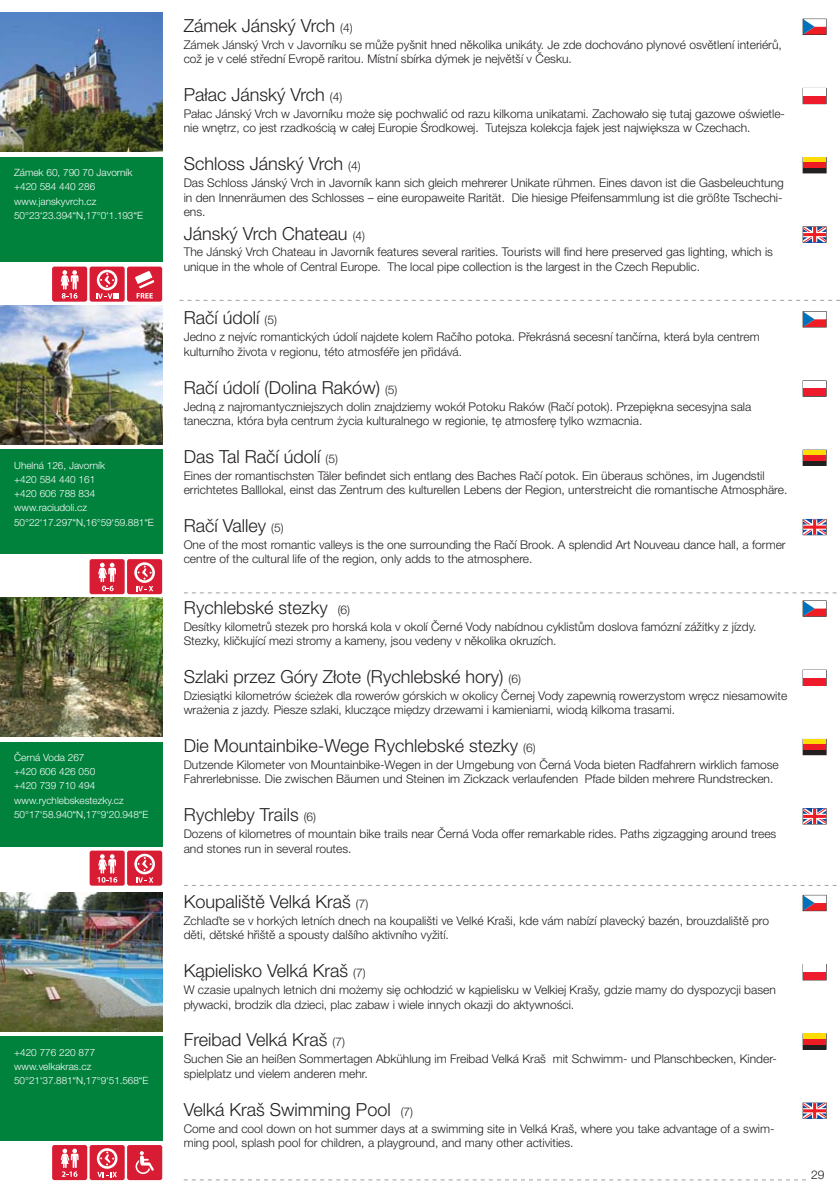
<style>
.page{position:relative;width:840px;height:1191px;background:#fff}
.page>*{position:absolute;margin:0;border:0;box-sizing:border-box;transform-origin:0 0}
.t1{font:300 18px "Helvetica Neue LT Pro";color:#231f20}
.t2{font:300 12px/14.4px "Helvetica Neue LT Pro";color:#231f20}
.t3{font:300 10px/14.2px "Helvetica Neue LT Pro";color:#fff}
.s1{font-size:12px}
</style>
<div class="page">
<div style="left:0;top:742px;width:162px;height:105px;background:#00823d"></div>
<div style="left:0;top:1036px;width:162px;height:105px;background:#00823d"></div>
<div style="left:802px;top:678px;width:23px;height:7px;background:#ee1b2c"></div>
<div style="left:802px;top:739px;width:23px;height:16px;border:1px solid #231f20"></div>
<div style="left:802px;top:749px;width:23px;height:5px;background:#231f20"></div>
<div style="left:802px;top:739px;width:23px;height:5px;background:#ffdc01"></div>
<div style="left:802px;top:744px;width:23px;height:5px;background:#ee1d23"></div>
<svg style="left:802px;top:601px;width:23px;height:15px"></svg>
<svg style="left:802px;top:808px;width:23px;height:16px"></svg>
<svg style="left:184px;top:885px;width:653px;height:1px"></svg>
<div style="left:802px;top:972px;width:23px;height:8px;background:#ee1b2c"></div>
<div style="left:802px;top:1044px;width:23px;height:5px;background:#231f20"></div>
<div style="left:802px;top:1034px;width:23px;height:5px;background:#ffdc01"></div>
<div style="left:802px;top:1039px;width:23px;height:5px;background:#ee1d23"></div>
<svg style="left:802px;top:895px;width:23px;height:15px"></svg>
<svg style="left:802px;top:1103px;width:23px;height:15px"></svg>
<svg style="left:184px;top:1179px;width:621px;height:1px"></svg>
<div style="left:0;top:449px;width:162px;height:105px;background:#00823d"></div>
<div style="left:802px;top:388px;width:23px;height:8px;background:#ee1b2c"></div>
<div style="left:802px;top:450px;width:23px;height:16px;border:1px solid #231f20"></div>
<div style="left:802px;top:460px;width:23px;height:5px;background:#231f20"></div>
<div style="left:802px;top:450px;width:23px;height:5px;background:#ffdc01"></div>
<div style="left:802px;top:455px;width:23px;height:5px;background:#ee1d23"></div>
<svg style="left:802px;top:312px;width:23px;height:15px"></svg>
<svg style="left:802px;top:519px;width:23px;height:16px"></svg>
<svg style="left:184px;top:592px;width:653px;height:1px"></svg>
<img style="left:0;top:305px;width:162px;height:139px">
<img style="left:0;top:598px;width:162px;height:139px">
<img style="left:0;top:892px;width:162px;height:139px">
<div style="left:0;top:157px;width:162px;height:105px;background:#00823d"></div>
<div style="left:802px;top:96px;width:23px;height:8px;background:#ee1b2c"></div>
<div style="left:802px;top:168px;width:23px;height:5px;background:#231f20"></div>
<div style="left:802px;top:158px;width:23px;height:5px;background:#ffdc01"></div>
<div style="left:802px;top:163px;width:23px;height:5px;background:#ee1d23"></div>
<svg style="left:802px;top:19px;width:23px;height:15px"></svg>
<svg style="left:802px;top:227px;width:23px;height:15px"></svg>
<svg style="left:179px;top:300px;width:660px;height:1px"></svg>
<img style="left:0;top:13px;width:162px;height:139px">
<svg style="left:52px;top:266px;width:110px;height:36px;background:#e15364"></svg>
<svg style="left:89px;top:559px;width:73px;height:35px;background:#e04d5f"></svg>
<svg style="left:90px;top:850px;width:72px;height:35px;background:#e05061"></svg>
<svg style="left:52px;top:1145px;width:110px;height:35px;background:#df495b"></svg>
<p class="t3" style="left:14px;top:165px;width:130px">Zámek 60, 790 70 Javorník +420 584 440 286 www.janskyvrch.cz<br>50°23‘23.394“N,17°0‘1.193“E</p>
<p class="t3" style="left:14px;top:458px;width:141px">Uhelná 126, Javorník<br>+420 584 440 161<br>+420 606 788 834 www.raciudoli.cz<br>50°22‘17.297“N,16°59‘59.881“E</p>
<p class="t3" style="left:14px;top:750px;width:136px">Černá Voda 267<br>+420 606 426 050<br>+420 739 710 494 www.rychlebskestezky.cz<br>50°17‘58.940“N,17°9‘20.948“E</p>
<p class="t3" style="left:14px;top:1045px;width:136px">+420 776 220 877 www.velkakras.cz<br>50°21‘37.881“N,17°9‘51.568“E</p>
<h1 class="t1" style="left:184px;top:14px;width:170px">Zámek Jánský Vrch <span class="s1">(4)</span></h1>
<p class="t2" style="left:184px;top:37px;width:599px">Zámek Jánský Vrch v Javorníku se může pyšnit hned několika unikáty. Je zde dochováno plynové osvětlení interiérů, což je v celé střední Evropě raritou. Místní sbírka dýmek je největší v Česku.</p>
<h1 class="t1" style="left:184px;top:84px;width:160px">Pałac Jánský Vrch <span class="s1">(4)</span></h1>
<p class="t2" style="left:184px;top:106px;width:602px">Pałac Jánský Vrch w Javorníku może się pochwalić od razu kilkoma unikatami. Zachowało się tutaj gazowe oświetle&shy;nie wnętrz, co jest rzadkością w całej Europie Środkowej. Tutejsza kolekcja fajek jest największa w Czechach.</p>
<h1 class="t1" style="left:184px;top:153px;width:178px">Schloss Jánský Vrch <span class="s1">(4)</span></h1>
<p class="t2" style="left:184px;top:175px;width:601px;text-align:justify">Das Schloss Jánský Vrch in Javorník kann sich gleich mehrerer Unikate rühmen. Eines davon ist die Gasbeleuchtung in den Innenräumen des Schlosses – eine europaweite Rarität. Die hiesige Pfeifensammlung ist die größte Tschechi&shy;ens.</p>
<h1 class="t1" style="left:184px;top:222px;width:183px">Jánský Vrch Chateau <span class="s1">(4)</span></h1>
<p class="t2" style="left:184px;top:245px;width:590px">The Jánský Vrch Chateau in Javorník features several rarities. Tourists will find here preserved gas lighting, which is unique in the whole of Central Europe. The local pipe collection is the largest in the Czech Republic.</p>
<h1 class="t1" style="left:184px;top:307px;width:95px">Račí údolí <span class="s1">(5)</span></h1>
<p class="t2" style="left:184px;top:329px;width:577px">Jedno z nejvíc romantických údolí najdete kolem Račího potoka. Překrásná secesní tančírna, která byla centrem kulturního života v regionu, této atmosféře jen přidává.</p>
<h1 class="t1" style="left:184px;top:376px;width:215px">Račí údolí (Dolina Raków) <span class="s1">(5)</span></h1>
<p class="t2" style="left:184px;top:399px;width:569px">Jedną z najromantyczniejszych dolin znajdziemy wokół Potoku Raków (Račí potok). Przepiękna secesyjna sala taneczna, która była centrum życia kulturalnego w regionie, tę atmosferę tylko wzmacnia.</p>
<h1 class="t1" style="left:184px;top:445px;width:156px">Das Tal Račí údolí <span class="s1">(5)</span></h1>
<p class="t2" style="left:184px;top:468px;width:605px">Eines der romantischsten Täler befindet sich entlang des Baches Račí potok. Ein überaus schönes, im Jugendstil errichtetes Balllokal, einst das Zentrum des kulturellen Lebens der Region, unterstreicht die romantische Atmosphäre.</p>
<h1 class="t1" style="left:184px;top:514px;width:101px">Račí Valley <span class="s1">(5)</span></h1>
<p class="t2" style="left:184px;top:537px;width:603px">One of the most romantic valleys is the one surrounding the Račí Brook. A splendid Art Nouveau dance hall, a former centre of the cultural life of the region, only adds to the atmosphere.</p>
<h1 class="t1" style="left:184px;top:596px;width:168px">Rychlebské stezky <span class="s1">(6)</span></h1>
<p class="t2" style="left:184px;top:619px;width:574px">Desítky kilometrů stezek pro horská kola v okolí Černé Vody nabídnou cyklistům doslova famózní zážitky z jízdy.<br>Stezky, kličkující mezi stromy a kameny, jsou vedeny v několika okruzích.</p>
<h1 class="t1" style="left:184px;top:665px;width:338px">Szlaki przez Góry Złote (Rychlebské hory) <span class="s1">(6)</span></h1>
<p class="t2" style="left:184px;top:688px;width:604px">Dziesiątki kilometrów ścieżek dla rowerów górskich w okolicy Černej Vody zapewnią rowerzystom wręcz niesamowite wrażenia z jazdy. Piesze szlaki, kluczące między drzewami i kamieniami, wiodą kilkoma trasami.</p>
<h1 class="t1" style="left:184px;top:734px;width:353px">Die Mountainbike-Wege Rychlebské stezky <span class="s1">(6)</span></h1>
<p class="t2" style="left:184px;top:757px;width:596px">Dutzende Kilometer von Mountainbike-Wegen in der Umgebung von Černá Voda bieten Radfahrern wirklich famose<br>Fahrerlebnisse. Die zwischen Bäumen und Steinen im Zickzack verlaufenden Pfade bilden mehrere Rundstrecken.</p>
<h1 class="t1" style="left:184px;top:804px;width:134px">Rychleby Trails <span class="s1">(6)</span></h1>
<p class="t2" style="left:184px;top:826px;width:593px">Dozens of kilometres of mountain bike trails near Černá Voda offer remarkable rides. Paths zigzagging around trees and stones run in several routes.</p>
<h1 class="t1" style="left:184px;top:890px;width:186px">Koupaliště Velká Kraš <span class="s1">(7)</span></h1>
<p class="t2" style="left:184px;top:913px;width:586px">Zchlaďte se v horkých letních dnech na koupališti ve Velké Kraši, kde vám nabízí plavecký bazén, brouzdaliště pro děti, dětské hřiště a spousty dalšího aktivního vyžití.</p>
<h1 class="t1" style="left:184px;top:959px;width:183px">Kąpielisko Velká Kraš <span class="s1">(7)</span></h1>
<p class="t2" style="left:184px;top:982px;width:593px">W czasie upalnych letnich dni możemy się ochłodzić w kąpielisku w Velkiej Krašy, gdzie mamy do dyspozycji basen pływacki, brodzik dla dzieci, plac zabaw i wiele innych okazji do aktywności.</p>
<h1 class="t1" style="left:184px;top:1029px;width:163px">Freibad Velká Kraš <span class="s1">(7)</span></h1>
<p class="t2" style="left:184px;top:1051px;width:594px">Suchen Sie an heißen Sommertagen Abkühlung im Freibad Velká Kraš mit Schwimm- und Planschbecken, Kinder&shy;spielplatz und vielem anderen mehr.</p>
<h1 class="t1" style="left:184px;top:1098px;width:231px">Velká Kraš Swimming Pool <span class="s1">(7)</span></h1>
<p class="t2" style="left:184px;top:1121px;width:592px">Come and cool down on hot summer days at a swimming site in Velká Kraš, where you take advantage of a swim&shy;ming pool, splash pool for children, a playground, and many other activities.</p>
<p class="t2" style="left:810px;top:1167px;width:15px">29</p>
</div>
